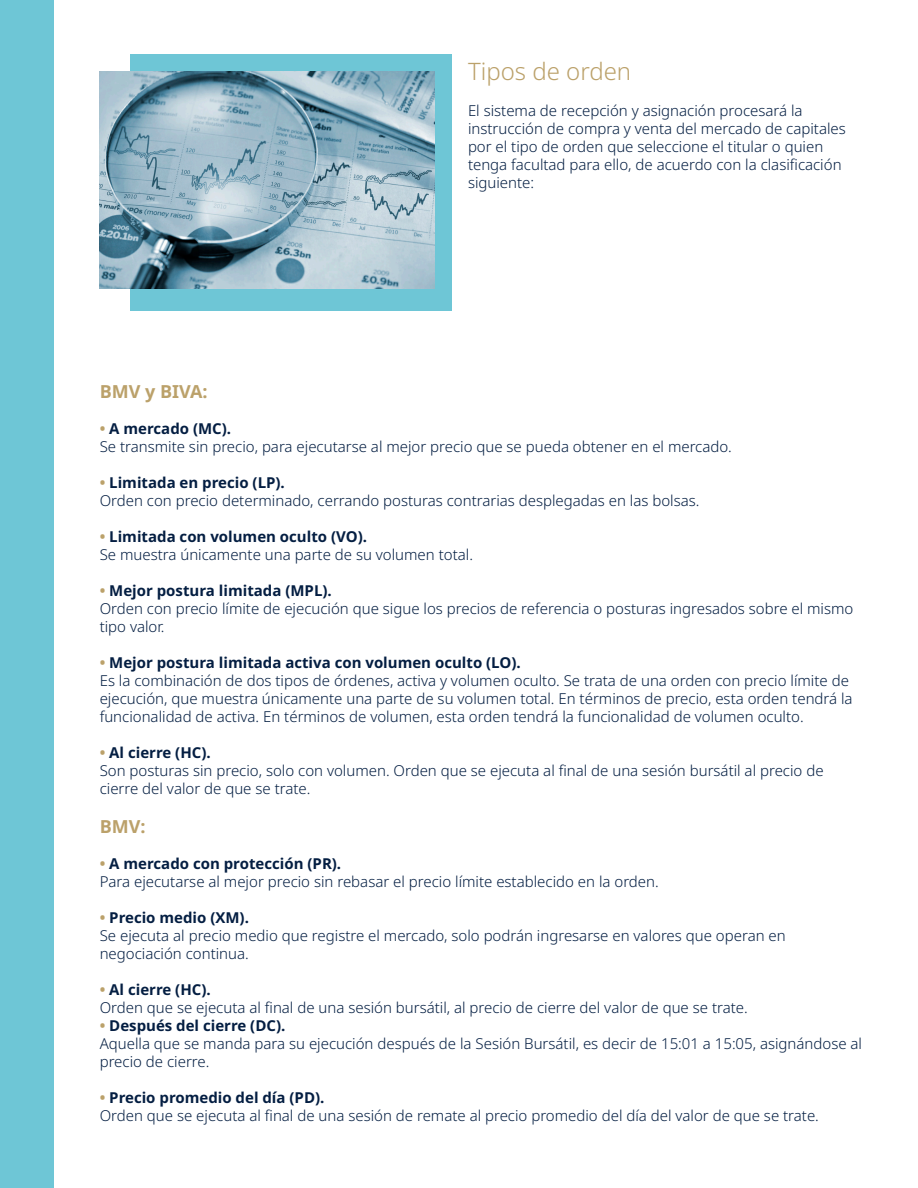
<style>
.page{position:relative;width:918px;height:1188px;background:#fff}
.page>*{position:absolute;margin:0;border:0;box-sizing:border-box;transform-origin:0 0}
.t1{font:300 24px "Noto Sans";color:#bba16a}
.t2{font:700 18px "Noto Sans";color:#bba16a}
.t3{font:300 15px/18px "Noto Sans";color:#041e42}
.t4{font:700 15px "Noto Sans";color:#041e42}
.s1{color:#bba16a}
</style>
<div class="page">
<hr style="left:917px;top:336px;width:1px;height:852px;background:#041e42">
<div style="left:130px;top:54px;width:321px;height:256px;background:#6ec6d6"></div>
<img style="left:100px;top:71px;width:335px;height:218px">
<div style="left:0;top:0;width:54px;height:1188px;background:#6ec6d6"></div>
<p class="t1" style="left:468px;top:58px;width:165px">Tipos de orden</p>
<p class="t3" style="left:468px;top:102px;width:379px">El sistema de recepción y asignación procesará la instrucción de compra y venta del mercado de capitales por el tipo de orden que seleccione el titular o quien tenga facultad para ello, de acuerdo con la clasificación siguiente:</p>
<p class="t2" style="left:100px;top:381px;width:109px">BMV y BIVA:</p>
<p class="t4" style="left:100px;top:420px;width:133px"><span class="s1">•</span> A mercado (MC).</p>
<p class="t3" style="left:100px;top:437px;width:634px">Se transmite sin precio, para ejecutarse al mejor precio que se pueda obtener en el mercado.</p>
<p class="t4" style="left:100px;top:474px;width:187px"><span class="s1">•</span> Limitada en precio (LP).</p>
<p class="t3" style="left:100px;top:491px;width:601px">Orden con precio determinado, cerrando posturas contrarias desplegadas en las bolsas.</p>
<p class="t4" style="left:100px;top:528px;width:269px"><span class="s1">•</span> Limitada con volumen oculto (VO).</p>
<p class="t3" style="left:100px;top:545px;width:375px">Se muestra únicamente una parte de su volumen total.</p>
<p class="t4" style="left:100px;top:582px;width:234px"><span class="s1">•</span> Mejor postura limitada (MPL).</p>
<p class="t3" style="left:100px;top:599px;width:755px">Orden con precio límite de ejecución que sigue los precios de referencia o posturas ingresados sobre el mismo tipo valor.</p>
<p class="t4" style="left:100px;top:654px;width:423px"><span class="s1">•</span> Mejor postura limitada activa con volumen oculto (LO).</p>
<p class="t3" style="left:100px;top:671px;width:754px">Es la combinación de dos tipos de órdenes, activa y volumen oculto. Se trata de una orden con precio límite de ejecución, que muestra únicamente una parte de su volumen total. En términos de precio, esta orden tendrá la funcionalidad de activa. En términos de volumen, esta orden tendrá la funcionalidad de volumen oculto.</p>
<p class="t4" style="left:100px;top:744px;width:113px"><span class="s1">•</span> Al cierre (HC).</p>
<p class="t3" style="left:100px;top:761px;width:725px">Son posturas sin precio, solo con volumen. Orden que se ejecuta al final de una sesión bursátil al precio de cierre del valor de que se trate.</p>
<p class="t2" style="left:100px;top:817px;width:47px">BMV:</p>
<p class="t4" style="left:100px;top:855px;width:243px"><span class="s1">•</span> A mercado con protección (PR).</p>
<p class="t3" style="left:100px;top:873px;width:561px">Para ejecutarse al mejor precio sin rebasar el precio límite establecido en la orden.</p>
<p class="t4" style="left:100px;top:909px;width:151px"><span class="s1">•</span> Precio medio (XM).</p>
<p class="t3" style="left:100px;top:927px;width:688px">Se ejecuta al precio medio que registre el mercado, solo podrán ingresarse en valores que operan en negociación continua.</p>
<p class="t4" style="left:100px;top:981px;width:113px"><span class="s1">•</span> Al cierre (HC).</p>
<p class="t3" style="left:100px;top:999px;width:650px">Orden que se ejecuta al final de una sesión bursátil, al precio de cierre del valor de que se trate.</p>
<p class="t4" style="left:100px;top:1017px;width:187px"><span class="s1">•</span> Después del cierre (DC).</p>
<p class="t3" style="left:100px;top:1035px;width:764px">Aquella que se manda para su ejecución después de la Sesión Bursátil, es decir de 15:01 a 15:05, asignándose al precio de cierre.</p>
<p class="t4" style="left:100px;top:1089px;width:226px"><span class="s1">•</span> Precio promedio del día (PD).</p>
<p class="t3" style="left:100px;top:1107px;width:721px">Orden que se ejecuta al final de una sesión de remate al precio promedio del día del valor de que se trate.</p>
</div>
